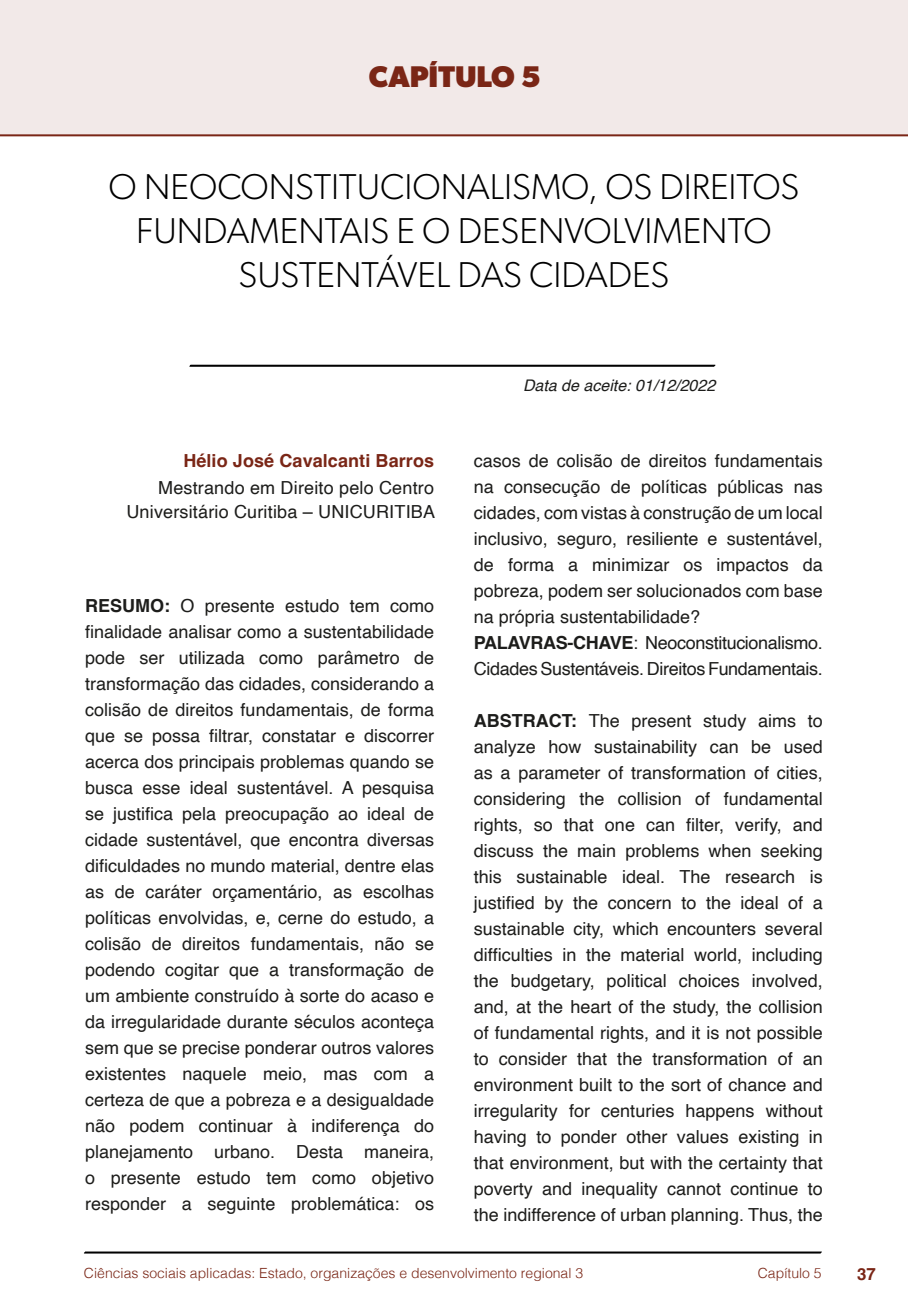
<style>
.page{position:relative;width:908px;height:1304px;background:#fff}
.page>*{position:absolute;margin:0;border:0;box-sizing:border-box;transform-origin:0 0}
.t1{font:300 36px/44px "Gibson";color:#000;text-align:center}
.t2{font:700 30px "Gibson";color:#7a2616}
.t3{font:18px/26px "Helvetica";color:#1d1d1b;text-align:justify}
.t4{font:700 18px "Helvetica";letter-spacing:.005em;color:#7a2616}
.t5{font:700 16.8px "Helvetica";color:#7a2616}
.t6{font:italic 16px "Helvetica";color:#1d1d1b}
.t7{font:300 14px "Helvetica";color:#7a2616}
.s1{font-weight:700}
</style>
<div class="page">
<svg style="left:84px;top:1251px;width:737px;height:3px;background:#515151"></svg>
<svg style="left:189px;top:364px;width:526px;height:3px;background:#4f4f4f"></svg>
<div style="left:0;top:0;width:907px;height:136px;background:#f2e9e8"></div>
<div style="left:44px;top:72px;width:68px;height:61px;background:#f2e9e8"></div>
<h2 class="t2" style="left:369px;top:58px;width:173px">CAPÍTULO 5</h2>
<h1 class="t1" style="left:109px;top:164px;width:692px">O NEOCONSTITUCIONALISMO, OS DIREITOS<br>FUNDAMENTAIS E O DESENVOLVIMENTO<br>SUSTENTÁVEL DAS CIDADES</h1>
<p class="t4" style="left:183px;top:450px;width:252px">Hélio José Cavalcanti Barros</p>
<p class="t3" style="left:126px;top:477px;width:310px;line-height:24px;text-align:right">Mestrando em Direito pelo Centro<br>Universitário Curitiba – UNICURITIBA</p>
<p class="t3" style="left:85px;top:594px;width:350px"><span class="s1">RESUMO:</span> O presente estudo tem como finalidade analisar como a sustentabilidade pode ser utilizada como parâmetro de transformação das cidades, considerando a colisão de direitos fundamentais, de forma que se possa filtrar, constatar e discorrer acerca dos principais problemas quando se busca esse ideal sustentável. A pesquisa se justifica pela preocupação ao ideal de cidade sustentável, que encontra diversas dificuldades no mundo material, dentre elas as de caráter orçamentário, as escolhas políticas envolvidas, e, cerne do estudo, a colisão de direitos fundamentais, não se podendo cogitar que a transformação de um ambiente construído à sorte do acaso e da irregularidade durante séculos aconteça sem que se precise ponderar outros valores existentes naquele meio, mas com a certeza de que a pobreza e a desigualdade não podem continuar à indiferença do planejamento urbano. Desta maneira, o presente estudo tem como objetivo responder a seguinte problemática: os</p>
<p class="t6" style="left:523px;top:373px;width:194px">Data de aceite: 01/12/2022</p>
<p class="t3" style="left:473px;top:448px;width:350px;text-align:left">casos de colisão de direitos fundamentais na consecução de políticas públicas nas cidades, com vistas à construção de um local inclusivo, seguro, resiliente e sustentável, de forma a minimizar os impactos da pobreza, podem ser solucionados com base na própria sustentabilidade?<br><span class="s1">PALAVRAS-CHAVE</span>: Neoconstitucionalismo.<br>Cidades Sustentáveis. Direitos Fundamentais.</p>
<p class="t3" style="left:473px;top:708px;width:350px"><span class="s1">ABSTRACT:</span> The present study aims to analyze how sustainability can be used as a parameter of transformation of cities, considering the collision of fundamental rights, so that one can filter, verify, and discuss the main problems when seeking this sustainable ideal. The research is justified by the concern to the ideal of a sustainable city, which encounters several difficulties in the material world, including the budgetary, political choices involved, and, at the heart of the study, the collision of fundamental rights, and it is not possible to consider that the transformation of an environment built to the sort of chance and irregularity for centuries happens without having to ponder other values existing in that environment, but with the certainty that poverty and inequality cannot continue to the indifference of urban planning. Thus, the</p>
<p class="t7" style="left:84px;top:1261px;width:500px">Ciências sociais aplicadas: Estado, organizações e desenvolvimento regional 3</p>
<p class="t7" style="left:757px;top:1261px;width:65px">Capítulo 5</p>
<p class="t5" style="left:856px;top:1264px;width:20px">37</p>
</div>
